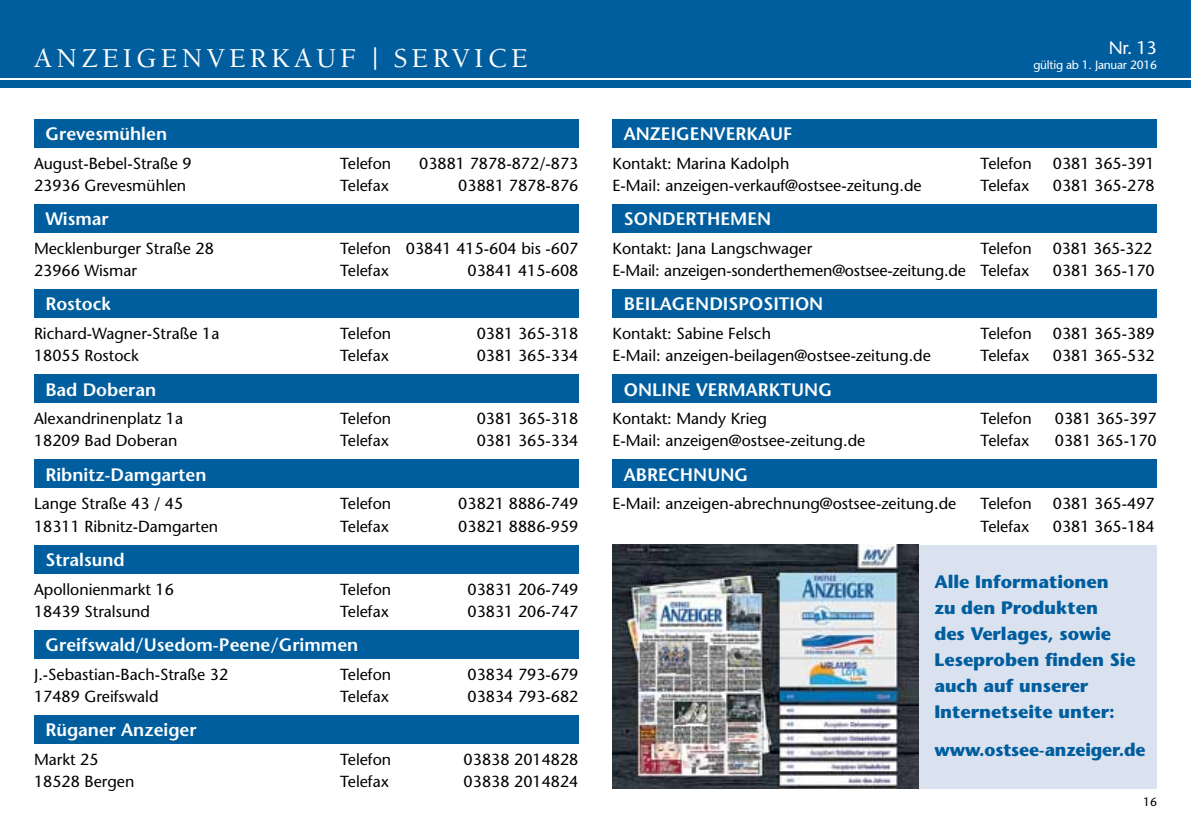
<style>
.page{position:relative;width:1191px;height:840px;background:#fff}
.page>*{position:absolute;margin:0;border:0;box-sizing:border-box;transform-origin:0 0}
.t1{font:500 28px "Berkeley";letter-spacing:.15em;color:#fff}
.t2{font:600 18px "Stone Sans";color:#fff}
.t3{font:700 18px/26px "Stone Sans";color:#005e9e}
.t4{font:18px "Stone Sans";color:#fff}
.t5{font:16px "Stone Sans";color:#000}
.t6{font:12px "Stone Sans";letter-spacing:-.02em;color:#fff}
.t7{font:12px "Stone Sans";color:#000}
</style>
<div class="page">
<div style="left:0;top:0;width:1191px;height:88px;background:#005e9e"></div>
<hr style="left:0;top:78px;width:1191px;height:2px;background:#fff">
<div style="left:612px;top:544px;width:545px;height:244px;background:#dbe2ef"></div>
<img style="left:612px;top:544px;width:306px;height:244px">
<div style="left:34px;top:119px;width:544px;height:28px;background:#005e9e"></div>
<div style="left:34px;top:204px;width:544px;height:28px;background:#005e9e"></div>
<div style="left:34px;top:289px;width:544px;height:28px;background:#005e9e"></div>
<div style="left:34px;top:374px;width:544px;height:29px;background:#005e9e"></div>
<div style="left:34px;top:459px;width:544px;height:29px;background:#005e9e"></div>
<div style="left:34px;top:544px;width:544px;height:29px;background:#005e9e"></div>
<div style="left:34px;top:629px;width:544px;height:29px;background:#005e9e"></div>
<div style="left:34px;top:714px;width:544px;height:29px;background:#005e9e"></div>
<div style="left:612px;top:119px;width:545px;height:28px;background:#005e9e"></div>
<div style="left:612px;top:204px;width:545px;height:28px;background:#005e9e"></div>
<div style="left:612px;top:289px;width:545px;height:28px;background:#005e9e"></div>
<div style="left:612px;top:374px;width:545px;height:29px;background:#005e9e"></div>
<div style="left:612px;top:459px;width:545px;height:29px;background:#005e9e"></div>
<h1 class="t1" style="left:34px;top:44px;width:495px">ANZEIGENVERKA UF | SERVICE</h1>
<p class="t2" style="left:45px;top:123px;width:123px">Grevesmühlen</p>
<p class="t5" style="left:34px;top:154px;width:159px">August-Bebel-Straße 9</p>
<p class="t5" style="left:340px;top:154px;width:53px">Telefon</p>
<p class="t5" style="left:419px;top:154px;width:161px">03881 7878-872/-873</p>
<p class="t5" style="left:34px;top:176px;width:154px">23936 Grevesmühlen</p>
<p class="t5" style="left:340px;top:176px;width:50px">Telefax</p>
<p class="t5" style="left:458px;top:176px;width:122px">03881 7878-876</p>
<p class="t2" style="left:45px;top:208px;width:65px">Wismar</p>
<p class="t5" style="left:34px;top:239px;width:181px">Mecklenburger Straße 28</p>
<p class="t5" style="left:340px;top:239px;width:240px">Telefon 03841 415-604 bis -607</p>
<p class="t5" style="left:34px;top:261px;width:104px">23966 Wismar</p>
<p class="t5" style="left:340px;top:261px;width:50px">Telefax</p>
<p class="t5" style="left:467px;top:261px;width:112px">03841 415-608</p>
<p class="t2" style="left:45px;top:293px;width:67px">Rostock</p>
<p class="t5" style="left:34px;top:324px;width:187px">Richard-Wagner-Straße 1a</p>
<p class="t5" style="left:340px;top:324px;width:53px">Telefon</p>
<p class="t5" style="left:477px;top:324px;width:103px">0381 365-318</p>
<p class="t5" style="left:34px;top:346px;width:106px">18055 Rostock</p>
<p class="t5" style="left:340px;top:346px;width:50px">Telefax</p>
<p class="t5" style="left:477px;top:346px;width:103px">0381 365-334</p>
<p class="t2" style="left:45px;top:378px;width:112px">Bad Doberan</p>
<p class="t5" style="left:34px;top:409px;width:150px">Alexandrinenplatz 1a</p>
<p class="t5" style="left:340px;top:409px;width:53px">Telefon</p>
<p class="t5" style="left:477px;top:409px;width:103px">0381 365-318</p>
<p class="t5" style="left:34px;top:431px;width:145px">18209 Bad Doberan</p>
<p class="t5" style="left:340px;top:431px;width:50px">Telefax</p>
<p class="t5" style="left:477px;top:431px;width:103px">0381 365-334</p>
<p class="t2" style="left:45px;top:463px;width:163px">Ribnitz-Damgarten</p>
<p class="t5" style="left:34px;top:494px;width:151px">Lange Straße 43 / 45</p>
<p class="t5" style="left:340px;top:494px;width:53px">Telefon</p>
<p class="t5" style="left:458px;top:494px;width:122px">03821 8886-749</p>
<p class="t5" style="left:34px;top:516px;width:186px">18311 Ribnitz-Damgarten</p>
<p class="t5" style="left:340px;top:516px;width:50px">Telefax</p>
<p class="t5" style="left:458px;top:516px;width:122px">03821 8886-959</p>
<p class="t2" style="left:45px;top:548px;width:81px">Stralsund</p>
<p class="t5" style="left:34px;top:579px;width:141px">Apollonienmarkt 16</p>
<p class="t5" style="left:340px;top:579px;width:53px">Telefon</p>
<p class="t5" style="left:467px;top:579px;width:112px">03831 206-749</p>
<p class="t5" style="left:34px;top:601px;width:117px">18439 Stralsund</p>
<p class="t5" style="left:340px;top:601px;width:50px">Telefax</p>
<p class="t5" style="left:467px;top:601px;width:112px">03831 206-747</p>
<p class="t2" style="left:45px;top:633px;width:314px">Greifswald/Usedom-Peene/Grimmen</p>
<p class="t5" style="left:34px;top:664px;width:196px">J.-Sebastian-Bach-Straße 32</p>
<p class="t5" style="left:340px;top:664px;width:53px">Telefon</p>
<p class="t5" style="left:467px;top:664px;width:112px">03834 793-679</p>
<p class="t5" style="left:34px;top:686px;width:126px">17489 Greifswald</p>
<p class="t5" style="left:340px;top:686px;width:50px">Telefax</p>
<p class="t5" style="left:467px;top:686px;width:112px">03834 793-682</p>
<p class="t2" style="left:45px;top:718px;width:153px">Rüganer Anzeiger</p>
<p class="t5" style="left:34px;top:749px;width:66px">Markt 25</p>
<p class="t5" style="left:340px;top:749px;width:53px">Telefon</p>
<p class="t5" style="left:463px;top:749px;width:116px">03838 2014828</p>
<p class="t5" style="left:34px;top:771px;width:102px">18528 Bergen</p>
<p class="t5" style="left:340px;top:771px;width:50px">Telefax</p>
<p class="t5" style="left:463px;top:771px;width:116px">03838 2014824</p>
<p class="t4" style="left:1108px;top:37px;width:50px">Nr. 13</p>
<p class="t2" style="left:624px;top:123px;width:25px">Anzeigenverkauf</p>
<p class="t6" style="left:1033px;top:57px;width:125px">gültig ab 1. Januar 2016</p>
<p class="t5" style="left:612px;top:154px;width:178px">Kontakt: Marina Kadolph</p>
<p class="t5" style="left:980px;top:154px;width:53px">Telefon</p>
<p class="t5" style="left:1053px;top:154px;width:103px">0381 365-391</p>
<p class="t5" style="left:612px;top:176px;width:311px">E-Mail: anzeigen-verkauf@ostsee-zeitung.de</p>
<p class="t5" style="left:980px;top:176px;width:50px">Telefax</p>
<p class="t5" style="left:1053px;top:176px;width:103px">0381 365-278</p>
<p class="t2" style="left:624px;top:208px;width:97px">Son derthemen</p>
<p class="t5" style="left:612px;top:239px;width:201px">Kontakt: Jana Langschwager</p>
<p class="t5" style="left:980px;top:239px;width:53px">Telefon</p>
<p class="t5" style="left:1053px;top:239px;width:101px">0381 365-322</p>
<p class="t5" style="left:612px;top:261px;width:418px">E-Mail: anzeigen-sonderthemen@ostsee-zeitung.de Telefax</p>
<p class="t5" style="left:1053px;top:261px;width:103px">0381 365-170</p>
<p class="t2" style="left:624px;top:293px;width:23px">Beilagen</p>
<p class="t2" style="left:709px;top:293px;width:24px">disposi</p>
<p class="t2" style="left:779px;top:293px;width:22px">tion</p>
<p class="t5" style="left:612px;top:324px;width:160px">Kontakt: Sabine Felsch</p>
<p class="t5" style="left:980px;top:324px;width:53px">Telefon</p>
<p class="t5" style="left:1053px;top:324px;width:103px">0381 365-389</p>
<p class="t5" style="left:612px;top:346px;width:320px">E-Mail: anzeigen-beilagen@ostsee-zeitung.de</p>
<p class="t5" style="left:980px;top:346px;width:50px">Telefax</p>
<p class="t5" style="left:1053px;top:346px;width:103px">0381 365-532</p>
<p class="t2" style="left:624px;top:378px;width:26px">Online</p>
<p class="t2" style="left:696px;top:378px;width:25px">Vermark</p>
<p class="t2" style="left:780px;top:378px;width:25px">tung</p>
<p class="t5" style="left:612px;top:409px;width:156px">Kontakt: Mandy Krieg</p>
<p class="t5" style="left:980px;top:409px;width:53px">Telefon</p>
<p class="t5" style="left:1055px;top:409px;width:103px">0381 365-397</p>
<p class="t5" style="left:612px;top:431px;width:254px">E-Mail: anzeigen@ostsee-zeitung.de</p>
<p class="t5" style="left:980px;top:431px;width:50px">Telefax</p>
<p class="t5" style="left:1055px;top:431px;width:103px">0381 365-170</p>
<p class="t2" style="left:624px;top:463px;width:26px">Abrechnung</p>
<p class="t5" style="left:612px;top:494px;width:345px">E-Mail: anzeigen-abrechnung@ostsee-zeitung.de</p>
<p class="t5" style="left:980px;top:494px;width:53px">Telefon</p>
<p class="t5" style="left:1053px;top:494px;width:103px">0381 365-497</p>
<p class="t5" style="left:980px;top:516px;width:50px">Telefax</p>
<p class="t5" style="left:1053px;top:516px;width:103px">0381 365-184</p>
<p class="t3" style="left:934px;top:568px;width:203px">Alle Informationen<br>zu den Produkten<br>des Verlages, sowie<br>Leseproben finden Sie auch auf unserer<br>Internetseite unter:</p>
<p class="t3" style="left:934px;top:736px;width:213px">www.ostsee-anzeiger.de</p>
<p class="t7" style="left:1143px;top:794px;width:15px">16</p>
</div>
